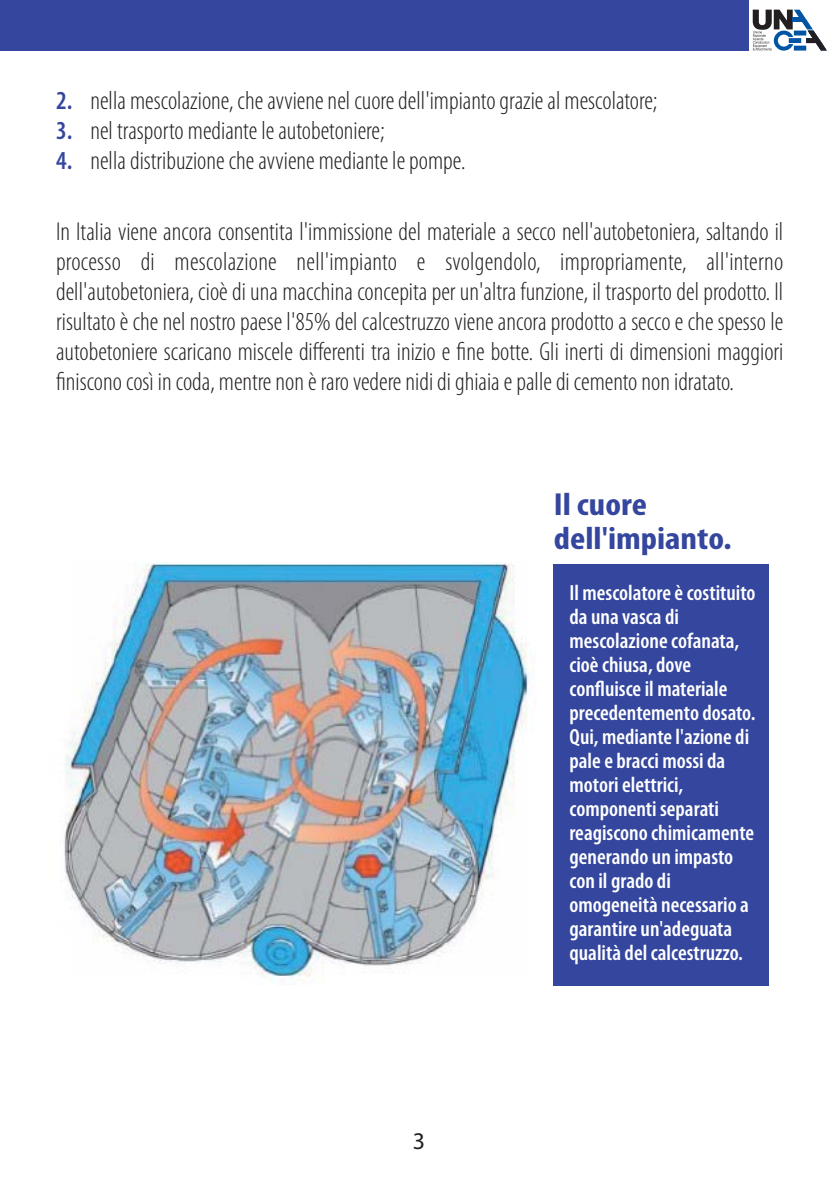
<style>
.page{position:relative;width:840px;height:1191px;background:#fff}
.page>*{position:absolute;margin:0;border:0;box-sizing:border-box;transform-origin:0 0}
.t1{font:700 condensed 32px/34px "Myriad Pro";color:#34469d;scale:1.14 1}
.t2{font:300 condensed 26px/30px "Myriad Pro";color:#231f20;text-align:justify}
.t3{font:24px "Myriad Pro";color:#231f20}
.t4{font:600 condensed 22px/24px "Myriad Pro";color:#fff}
.s1{font-weight:600;color:#34469d}
</style>
<div class="page">
<img style="left:64px;top:562px;width:503px;height:424px">
<div style="left:553px;top:564px;width:215px;height:421px;background:#34469d"></div>
<div style="left:0;top:0;width:748px;height:51px;background:#34469d"></div>
<svg style="left:752px;top:10px;width:74px;height:41px"></svg>
<div style="left:792px;top:17px;width:9px;height:5px;background:#0054a4"></div>
<p class="t2" style="left:56px;top:88px;width:602px"><span class="s1">2.</span> nella mescolazione, che avviene nel cuore dell'impianto grazie al mescolatore;</p>
<p class="t2" style="left:56px;top:118px;width:329px"><span class="s1">3.</span> nel trasporto mediante le autobetoniere;</p>
<p class="t2" style="left:56px;top:148px;width:411px"><span class="s1">4.</span> nella distribuzione che avviene mediante le pompe.</p>
<p class="t2" style="left:56px;top:219px;width:728px">In Italia viene ancora consentita l'immissione del materiale a secco nell'autobetoniera, saltando il processo di mescolazione nell'impianto e svolgendolo, impropriamente, all'interno dell'autobetoniera, cioè di una macchina concepita per un'altra funzione, il trasporto del prodotto. Il risultato è che nel nostro paese l'85% del calcestruzzo viene ancora prodotto a secco e che spesso le autobetoniere scaricano miscele differenti tra inizio e fine botte. Gli inerti di dimensioni maggiori finiscono così in coda, mentre non è raro vedere nidi di ghiaia e palle di cemento non idratato.</p>
<p class="t1" style="left:553px;top:487px;width:157px">Il cuore dell'impianto.</p>
<p class="t3" style="left:412px;top:1126px;width:14px">3</p>
<p class="t4" style="left:569px;top:582px;width:187px">Il mescolatore è costituito da una vasca di mescolazione cofanata, cioè chiusa, dove confluisce il materiale precedentemento dosato.<br>Qui, mediante l'azione di pale e bracci mossi da motori elettrici, componenti separati reagiscono chimicamente generando un impasto con il grado di omogeneità necessario a garantire un'adeguata qualità del calcestruzzo.</p>
</div>
